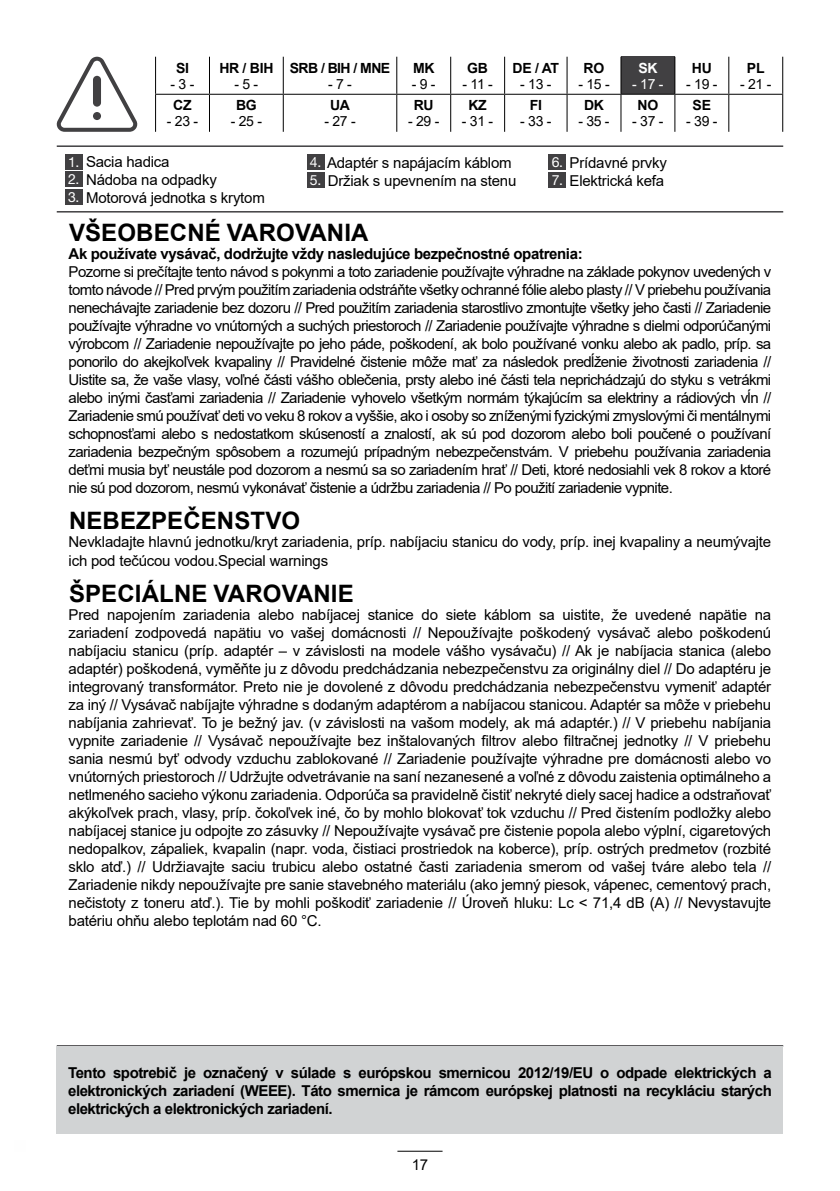
<style>
.page{position:relative;width:840px;height:1191px;background:#fff}
.page>*{position:absolute;margin:0;border:0;box-sizing:border-box;transform-origin:0 0}
.t1{font:700 24px "Arial";letter-spacing:.005em;color:#000}
.t2{font:15px/18px "Arial";letter-spacing:-.015em;color:#000;text-align:justify}
.t3{font:700 15px/18px "Arial";letter-spacing:-.025em;color:#000;text-align:justify}
.t4{font:14px "Arial";letter-spacing:-.02em;color:#000}
.t5{font:700 14px "Arial";letter-spacing:-.02em;color:#000}
.t6{font:700 14px "Arial";letter-spacing:-.04em;color:#000}
.t7{font:14px "Arial";color:#fff}
.t8{font:700 14px "Arial";color:#fff}
.s1{font-family:"Helvetica Neue LT Pro";font-size:14px;color:#fff}
</style>
<div class="page">
<svg style="left:56px;top:57px;width:81px;height:75px"></svg>
<div style="left:93px;top:112px;width:8px;height:8px;background:#414042;border-radius:50%"></div>
<div style="left:93px;top:76px;width:8px;height:31px;background:#414042;border-radius:4px"></div>
<hr style="left:57px;top:145px;width:725px;height:2px;background:#414042">
<hr style="left:57px;top:211px;width:725px;height:1px;background:#414042">
<hr style="left:57px;top:1045px;width:725px;height:1px;background:#414042">
<hr style="left:397px;top:1150px;width:45px;height:1px;background:#000">
<div style="left:57px;top:1046px;width:725px;height:88px;background:#d1d3d4"></div>
<div style="left:65px;top:154px;width:17px;height:16px;background:#414042"></div>
<div style="left:65px;top:171px;width:17px;height:15px;background:#414042"></div>
<div style="left:65px;top:189px;width:17px;height:15px;background:#414042"></div>
<div style="left:307px;top:154px;width:17px;height:16px;background:#414042"></div>
<div style="left:307px;top:172px;width:17px;height:16px;background:#414042"></div>
<div style="left:548px;top:154px;width:17px;height:16px;background:#414042"></div>
<div style="left:548px;top:172px;width:17px;height:16px;background:#414042"></div>
<svg style="left:156px;top:57px;width:625px;height:75px"></svg>
<div style="left:620px;top:57px;width:54px;height:37px;background:#414042"></div>
<hr style="left:209px;top:57px;width:1px;height:37px;background:#000">
<hr style="left:282px;top:57px;width:1px;height:37px;background:#000">
<hr style="left:396px;top:57px;width:1px;height:37px;background:#000">
<hr style="left:450px;top:57px;width:1px;height:37px;background:#000">
<hr style="left:504px;top:57px;width:1px;height:37px;background:#000">
<hr style="left:566px;top:57px;width:1px;height:37px;background:#000">
<hr style="left:620px;top:57px;width:1px;height:37px;background:#000">
<hr style="left:674px;top:57px;width:1px;height:37px;background:#000">
<hr style="left:155px;top:94px;width:54px;height:1px;background:#000">
<hr style="left:209px;top:94px;width:74px;height:1px;background:#000">
<hr style="left:209px;top:95px;width:1px;height:37px;background:#000">
<hr style="left:283px;top:94px;width:113px;height:1px;background:#000">
<hr style="left:282px;top:95px;width:1px;height:37px;background:#000">
<hr style="left:396px;top:94px;width:54px;height:1px;background:#000">
<hr style="left:396px;top:95px;width:1px;height:37px;background:#000">
<hr style="left:450px;top:94px;width:54px;height:1px;background:#000">
<hr style="left:450px;top:95px;width:1px;height:37px;background:#000">
<hr style="left:504px;top:94px;width:62px;height:1px;background:#000">
<hr style="left:504px;top:95px;width:1px;height:37px;background:#000">
<hr style="left:566px;top:94px;width:54px;height:1px;background:#000">
<hr style="left:566px;top:95px;width:1px;height:37px;background:#000">
<hr style="left:620px;top:94px;width:54px;height:1px;background:#000">
<hr style="left:620px;top:95px;width:1px;height:37px;background:#000">
<hr style="left:674px;top:94px;width:54px;height:1px;background:#000">
<hr style="left:674px;top:95px;width:1px;height:37px;background:#000">
<hr style="left:728px;top:94px;width:54px;height:1px;background:#000">
<hr style="left:728px;top:57px;width:1px;height:37px;background:#000">
<hr style="left:781px;top:57px;width:1px;height:37px;background:#000">
<hr style="left:728px;top:95px;width:1px;height:37px;background:#000">
<hr style="left:781px;top:95px;width:1px;height:37px;background:#000">
<hr style="left:155px;top:57px;width:1px;height:37px;background:#000">
<hr style="left:155px;top:95px;width:1px;height:37px;background:#000">
<p class="t5" style="left:176px;top:58px;width:14px">SI</p>
<p class="t4" style="left:170px;top:74px;width:25px">- 3 -</p>
<p class="t5" style="left:219px;top:58px;width:56px">HR / BIH</p>
<p class="t4" style="left:234px;top:74px;width:25px">- 5 -</p>
<p class="t6" style="left:290px;top:58px;width:102px">SRB / BIH / MNE</p>
<p class="t4" style="left:328px;top:74px;width:25px">- 7 -</p>
<p class="t5" style="left:413px;top:58px;width:23px">MK</p>
<p class="t4" style="left:411px;top:74px;width:25px">- 9 -</p>
<p class="t5" style="left:467px;top:58px;width:22px">GB</p>
<p class="t4" style="left:462px;top:74px;width:32px">- 11 -</p>
<p class="t5" style="left:512px;top:58px;width:48px">DE / AT</p>
<p class="t4" style="left:520px;top:74px;width:33px">- 13 -</p>
<p class="t5" style="left:583px;top:58px;width:22px">RO</p>
<p class="t4" style="left:578px;top:74px;width:33px">- 15 -</p>
<p class="t8" style="left:638px;top:58px;width:21px">SK</p>
<p class="t7" style="left:632px;top:74px;width:33px">- 17 -</p>
<p class="t5" style="left:691px;top:58px;width:21px">HU</p>
<p class="t4" style="left:685px;top:74px;width:33px">- 19 -</p>
<p class="t5" style="left:746px;top:58px;width:19px">PL</p>
<p class="t4" style="left:739px;top:74px;width:33px">- 21 -</p>
<p class="t5" style="left:173px;top:95px;width:20px">CZ</p>
<p class="t4" style="left:167px;top:112px;width:33px">- 23 -</p>
<p class="t5" style="left:236px;top:95px;width:22px">BG</p>
<p class="t4" style="left:230px;top:112px;width:33px">- 25 -</p>
<p class="t5" style="left:330px;top:95px;width:21px">UA</p>
<p class="t4" style="left:324px;top:112px;width:33px">- 27 -</p>
<p class="t5" style="left:413px;top:95px;width:21px">RU</p>
<p class="t4" style="left:408px;top:112px;width:33px">- 29 -</p>
<p class="t5" style="left:468px;top:95px;width:20px">KZ</p>
<p class="t4" style="left:461px;top:112px;width:33px">- 31 -</p>
<p class="t5" style="left:529px;top:95px;width:14px">FI</p>
<p class="t4" style="left:520px;top:112px;width:33px">- 33 -</p>
<p class="t5" style="left:583px;top:95px;width:21px">DK</p>
<p class="t4" style="left:578px;top:112px;width:33px">- 35 -</p>
<p class="t5" style="left:637px;top:95px;width:22px">NO</p>
<p class="t4" style="left:632px;top:112px;width:33px">- 37 -</p>
<p class="t5" style="left:692px;top:95px;width:20px">SE</p>
<p class="t4" style="left:685px;top:112px;width:33px">- 39 -</p>
<p class="t2" style="left:68px;top:153px;width:103px"><span class="s1">1.</span> Sacia hadica</p>
<p class="t2" style="left:68px;top:171px;width:150px"><span class="s1">2.</span> Nádoba na odpadky</p>
<p class="t2" style="left:68px;top:189px;width:198px"><span class="s1">3.</span> Motorová jednotka s krytom</p>
<p class="t2" style="left:310px;top:154px;width:203px"><span class="s1">4.</span> Adaptér s napájacím káblom</p>
<p class="t2" style="left:310px;top:172px;width:208px"><span class="s1">5.</span> Držiak s upevnením na stenu</p>
<p class="t2" style="left:551px;top:154px;width:117px"><span class="s1">6.</span> Prídavné prvky</p>
<p class="t2" style="left:551px;top:172px;width:114px"><span class="s1">7.</span> Elektrická kefa</p>
<h1 class="t1" style="left:69px;top:216px;width:301px">VŠEOBECNÉ VAROVANIA</h1>
<p class="t3" style="left:69px;top:245px;width:515px">Ak používate vysávač, dodržujte vždy nasledujúce bezpečnostné opatrenia:</p>
<p class="t2" style="left:69px;top:263px;width:703px">Pozorne si prečítajte tento návod s pokynmi a toto zariadenie používajte výhradne na základe pokynov uvedených v tomto návode // Pred prvým použitím zariadenia odstráňte všetky ochranné fólie alebo plasty // V priebehu používania nenechávajte zariadenie bez dozoru // Pred použitím zariadenia starostlivo zmontujte všetky jeho časti // Zariadenie používajte výhradne vo vnútorných a suchých priestoroch // Zariadenie používajte výhradne s dielmi odporúčanými výrobcom // Zariadenie nepoužívajte po jeho páde, poškodení, ak bolo používané vonku alebo ak padlo, príp. sa ponorilo do akejkoľvek kvapaliny // Pravidelné čistenie môže mať za následok predĺženie životnosti zariadenia // Uistite sa, že vaše vlasy, voľné části vášho oblečenia, prsty alebo iné části tela neprichádzajú do styku s vetrákmi alebo inými časťami zariadenia // Zariadenie vyhovelo všetkým normám týkajúcím sa elektriny a rádiových vĺn // Zariadenie smú používať deti vo veku 8 rokov a vyššie, ako i osoby so zníženými fyzickými zmyslovými či mentálnymi schopnosťami alebo s nedostatkom skúseností a znalostí, ak sú pod dozorom alebo boli poučené o používaní zariadenia bezpečným spôsobem a rozumejú prípadným nebezpečenstvám. V priebehu používania zariadenia deťmi musia byť neustále pod dozorom a nesmú sa so zariadením hrať // Deti, ktoré nedosiahli vek 8 rokov a ktoré nie sú pod dozorom, nesmú vykonávať čistenie a údržbu zariadenia // Po použití zariadenie vypnite.</p>
<h1 class="t1" style="left:69px;top:504px;width:232px">NEBEZPEČENSTVO</h1>
<p class="t2" style="left:69px;top:533px;width:703px">Nevkladajte hlavnú jednotku/kryt zariadenia, príp. nabíjaciu stanicu do vody, príp. inej kvapaliny a neumývajte ich pod tečúcou vodou.Special warnings</p>
<h1 class="t1" style="left:69px;top:576px;width:286px">ŠPECIÁLNE VAROVANIE</h1>
<p class="t2" style="left:69px;top:605px;width:703px">Pred napojením zariadenia alebo nabíjacej stanice do siete káblom sa uistite, že uvedené napätie na zariadení zodpovedá napätiu vo vašej domácnosti // Nepoužívajte poškodený vysávač alebo poškodenú nabíjaciu stanicu (príp. adaptér – v závislosti na modele vášho vysávaču) // Ak je nabíjacia stanica (alebo adaptér) poškodená, vyměňte ju z dôvodu predchádzania nebezpečenstvu za originálny diel // Do adaptéru je integrovaný transformátor. Preto nie je dovolené z dôvodu predchádzania nebezpečenstvu vymeniť adaptér za iný // Vysávač nabíjajte výhradne s dodaným adaptérom a nabíjacou stanicou. Adaptér sa môže v priebehu nabíjania zahrievať. To je bežný jav. (v závislosti na vašom modely, ak má adaptér.) // V priebehu nabíjania vypnite zariadenie // Vysávač nepoužívajte bez inštalovaných filtrov alebo filtračnej jednotky // V priebehu sania nesmú byť odvody vzduchu zablokované // Zariadenie používajte výhradne pre domácnosti alebo vo vnútorných priestoroch // Udržujte odvetrávanie na saní nezanesené a voľné z dôvodu zaistenia optimálneho a netlmeného sacieho výkonu zariadenia. Odporúča sa pravidelně čistiť nekryté diely sacej hadice a odstraňovať akýkoľvek prach, vlasy, príp. čokoľvek iné, čo by mohlo blokovať tok vzduchu // Pred čistením podložky alebo nabíjacej stanice ju odpojte zo zásuvky // Nepoužívajte vysávač pre čistenie popola alebo výplní, cigaretových nedopalkov, zápaliek, kvapalin (napr. voda, čistiaci prostriedok na koberce), príp. ostrých predmetov (rozbité sklo atď.) // Udržiavajte saciu trubicu alebo ostatné časti zariadenia smerom od vašej tváre alebo tela // Zariadenie nikdy nepoužívajte pre sanie stavebného materiálu (ako jemný piesok, vápenec, cementový prach, nečistoty z toneru atď.). Tie by mohli poškodiť zariadenie // Úroveň hluku: Lc &lt; 71,4 dB (A) // Nevystavujte batériu ohňu alebo teplotám nad 60 °C.</p>
<p class="t3" style="left:68px;top:1063px;width:704px">Tento spotrebič je označený v súlade s európskou smernicou 2012/19/EU o odpade elektrických a elektronických zariadení (WEEE). Táto smernica je rámcom európskej platnosti na recykláciu starých elektrických a elektronických zariadení.</p>
<p class="t2" style="left:411px;top:1155px;width:18px">17</p>
</div>
